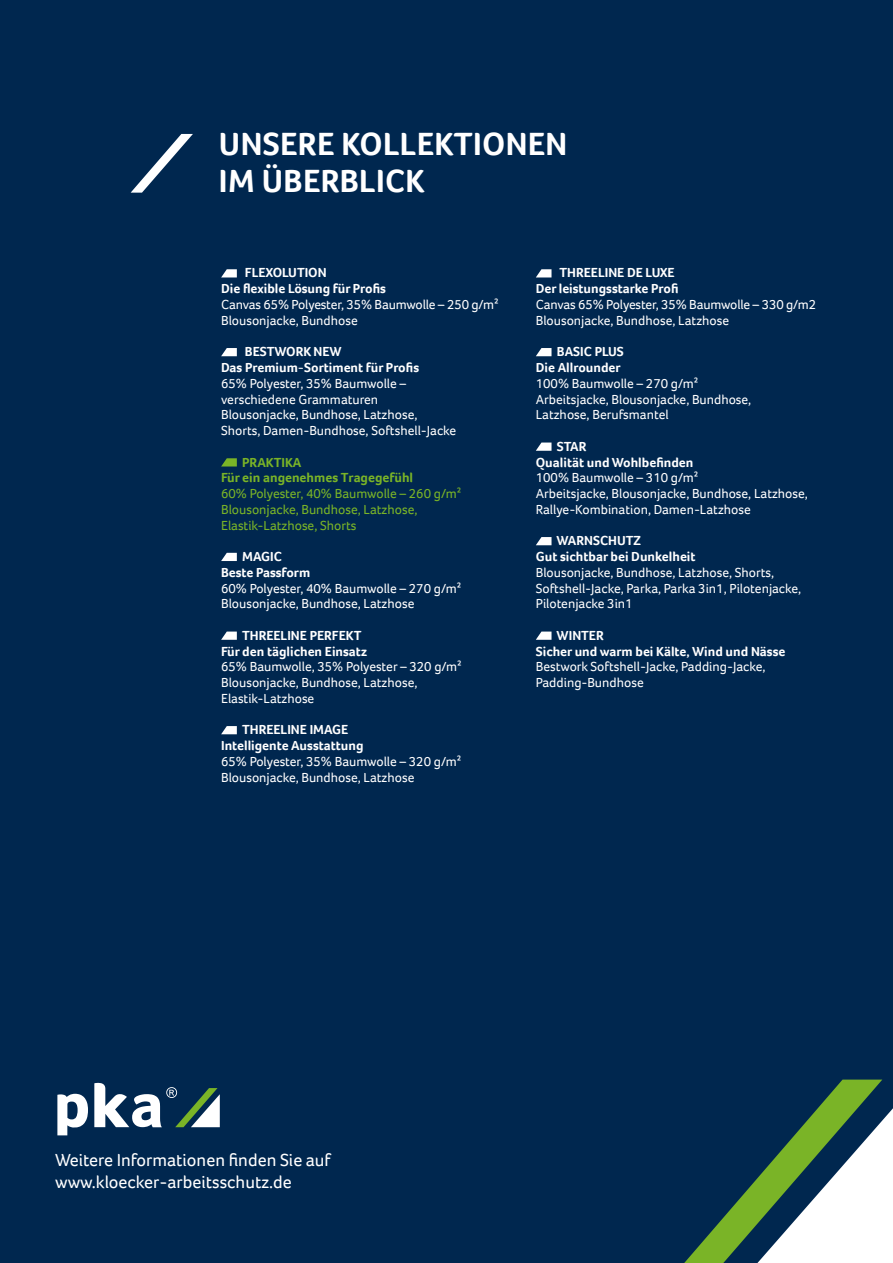
<style>
.page{position:relative;width:893px;height:1263px;background:#00274f}
.page>*{position:absolute;margin:0;border:0;box-sizing:border-box;transform-origin:0 0}
.t1{font:700 33px/37.5px "Foco";letter-spacing:.01em;color:#fff}
.t2{font:18px/21.6px "Foco";color:#fff}
.t3{font:13.5px/15.8px "Foco";color:#fff}
.t4{font:700 13.5px/15.8px "Foco";color:#fff}
.t5{font:13.5px/15.8px "Foco";color:#7ab427}
.t6{font:700 13.5px/15.8px "Foco";color:#7ab427}
</style>
<div class="page">
<svg style="left:221px;top:269px;width:16px;height:8px"></svg>
<svg style="left:221px;top:348px;width:16px;height:8px"></svg>
<svg style="left:221px;top:458px;width:16px;height:8px"></svg>
<svg style="left:221px;top:553px;width:16px;height:8px"></svg>
<svg style="left:221px;top:631px;width:16px;height:9px"></svg>
<svg style="left:221px;top:726px;width:16px;height:8px"></svg>
<svg style="left:131px;top:134px;width:62px;height:59px"></svg>
<svg style="left:536px;top:269px;width:15px;height:8px"></svg>
<svg style="left:536px;top:348px;width:15px;height:8px"></svg>
<svg style="left:536px;top:442px;width:15px;height:9px"></svg>
<svg style="left:536px;top:537px;width:15px;height:8px"></svg>
<svg style="left:536px;top:631px;width:15px;height:9px"></svg>
<svg style="left:684px;top:1079px;width:209px;height:184px"></svg>
<svg style="left:57px;top:1094px;width:31px;height:41px"></svg>
<svg style="left:94px;top:1083px;width:126px;height:44px"></svg>
<h1 class="t1" style="left:219px;top:125px;width:350px">UNSERE KOLLEKTIONEN<br>IM ÜBERBLICK</h1>
<p class="t4" style="left:221px;top:265px;width:166px;text-indent:24px">FLEXOLUTION<br>Die flexible Lösung für Profis</p>
<p class="t3" style="left:221px;top:296px;width:279px">Canvas 65% Polyester, 35% Baumwolle – 250 g/m²<br>Blousonjacke, Bundhose</p>
<p class="t4" style="left:221px;top:344px;width:200px;text-indent:24px">BESTWORK NEW<br>Das Premium-Sortiment für Profis</p>
<p class="t3" style="left:221px;top:375px;width:237px">65% Polyester, 35% Baumwolle – verschiedene Grammaturen Blousonjacke, Bundhose, Latzhose, Shorts, Damen-Bundhose, Softshell-Jacke</p>
<p class="t6" style="left:221px;top:454px;width:194px;text-indent:21px">PRAKTIKA<br>Für ein angenehmes Tragegefühl</p>
<p class="t5" style="left:221px;top:485px;width:242px">60% Polyester, 40% Baumwolle – 260 g/m²<br>Blousonjacke, Bundhose, Latzhose,<br>Elastik-Latzhose, Shorts</p>
<p class="t4" style="left:221px;top:548px;width:91px;text-align:center">MAGIC<br>Beste Passform</p>
<p class="t3" style="left:221px;top:580px;width:242px">60% Polyester, 40% Baumwolle – 270 g/m²<br>Blousonjacke, Bundhose, Latzhose</p>
<p class="t4" style="left:221px;top:627px;width:147px;text-indent:21px">THREELINE PERFEKT<br>Für den täglichen Einsatz</p>
<p class="t3" style="left:221px;top:659px;width:242px">65% Baumwolle, 35% Polyester – 320 g/m²<br>Blousonjacke, Bundhose, Latzhose,<br>Elastik-Latzhose</p>
<p class="t4" style="left:221px;top:722px;width:144px;text-align:center">THREELINE IMAGE<br>Intelligente Ausstattung</p>
<p class="t3" style="left:221px;top:753px;width:242px">65% Polyester, 35% Baumwolle – 320 g/m²<br>Blousonjacke, Bundhose, Latzhose</p>
<p class="t4" style="left:536px;top:265px;width:144px;text-align:right">THREELINE DE LUXE<br>Der leistungsstarke Profi</p>
<p class="t3" style="left:536px;top:296px;width:282px">Canvas 65% Polyester, 35% Baumwolle – 330 g/m2<br>Blousonjacke, Bundhose, Latzhose</p>
<p class="t4" style="left:536px;top:344px;width:90px;text-align:right">BASIC PLUS<br>Die Allrounder</p>
<p class="t3" style="left:536px;top:375px;width:217px">100% Baumwolle – 270 g/m²<br>Arbeitsjacke, Blousonjacke, Bundhose,<br>Latzhose, Berufsmantel</p>
<p class="t4" style="left:536px;top:438px;width:159px;text-indent:21px">STAR<br>Qualität und Wohlbefinden</p>
<p class="t3" style="left:536px;top:470px;width:274px">100% Baumwolle – 310 g/m²<br>Arbeitsjacke, Blousonjacke, Bundhose, Latzhose,<br>Rallye-Kombination, Damen-Latzhose</p>
<p class="t4" style="left:536px;top:533px;width:161px;text-indent:21px">WARNSCHUTZ<br>Gut sichtbar bei Dunkelheit</p>
<p class="t3" style="left:536px;top:564px;width:267px">Blousonjacke, Bundhose, Latzhose, Shorts,<br>Softshell-Jacke, Parka, Parka 3in1, Pilotenjacke,<br>Pilotenjacke 3in1</p>
<p class="t4" style="left:536px;top:627px;width:251px;text-indent:21px">WINTER<br>Sicher und warm bei Kälte, Wind und Nässe</p>
<p class="t3" style="left:536px;top:659px;width:231px">Bestwork Softshell-Jacke, Padding-Jacke,<br>Padding-Bundhose</p>
<h2 class="t2" style="left:55px;top:1149px;width:277px">Weitere Informationen finden Sie auf www.kloecker-arbeitsschutz.de</h2>
</div>
